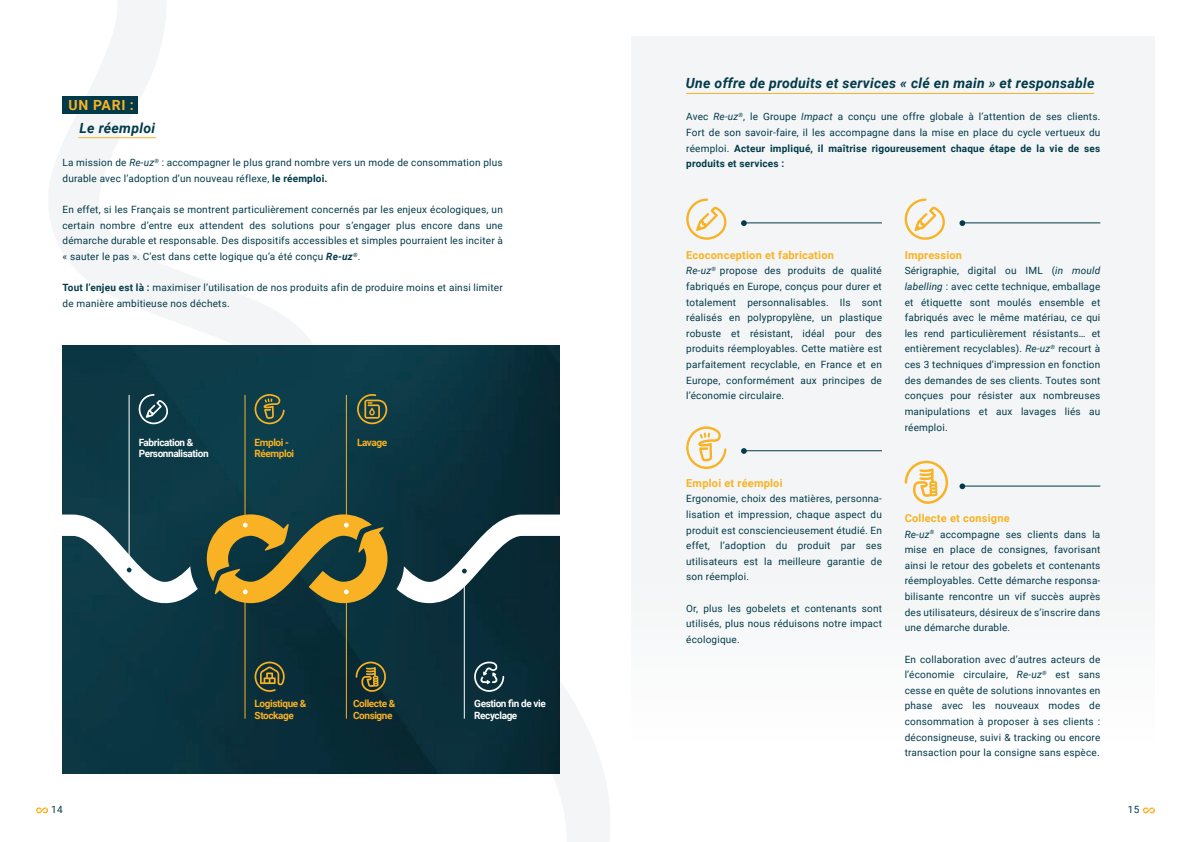
<style>
.page{position:relative;width:1191px;height:842px;background:#fff}
.page>*{position:absolute;margin:0;border:0;box-sizing:border-box;transform-origin:0 0}
.t1{font:italic 700 14px "Roboto";letter-spacing:.02em;color:#023a49}
.t2{font:700 14px "Roboto";letter-spacing:.055em;color:#f9b223}
.t3{font:700 11px "Roboto";letter-spacing:.02em;color:#f9b223}
.t4{font:10px/15.6px "Roboto";letter-spacing:.02em;color:#023a49;text-align:justify}
.t5{font:700 10px/11.6px "Roboto";letter-spacing:-.04em;color:#f9b223}
.t6{font:700 10px/11.6px "Roboto";letter-spacing:-.04em;color:#fff}
.s1{font-style:italic}
.s2{font-weight:700}
.s3{font-weight:700;font-style:italic}
</style>
<div class="page">
<svg style="left:46px;top:0;width:564px;height:842px"></svg>
<div style="left:62px;top:96px;width:76px;height:18px;background:#023a49"></div>
<hr style="left:78px;top:137px;width:78px;height:1px;background:#f9b223">
<img style="left:62px;top:346px;width:497px;height:428px">
<div style="left:631px;top:36px;width:524px;height:770px;background:#f3f5f6"></div>
<hr style="left:245px;top:594px;width:1px;height:125px;background:#f9b223">
<hr style="left:346px;top:592px;width:1px;height:127px;background:#f9b223">
<hr style="left:464px;top:573px;width:1px;height:146px;background:#fff">
<hr style="left:245px;top:395px;width:1px;height:130px;background:#f9b223">
<hr style="left:346px;top:395px;width:1px;height:128px;background:#f9b223">
<hr style="left:129px;top:395px;width:1px;height:173px;background:#fff">
<svg style="left:207px;top:514px;width:180px;height:89px;background:#867632"></svg>
<svg style="left:61px;top:514px;width:137px;height:89px"></svg>
<svg style="left:396px;top:514px;width:166px;height:89px"></svg>
<svg style="left:254px;top:662px;width:31px;height:30px"></svg>
<svg style="left:355px;top:662px;width:31px;height:30px"></svg>
<svg style="left:254px;top:394px;width:31px;height:30px"></svg>
<svg style="left:139px;top:394px;width:30px;height:30px"></svg>
<svg style="left:474px;top:662px;width:30px;height:30px"></svg>
<svg style="left:357px;top:394px;width:30px;height:30px"></svg>
<svg style="left:686px;top:199px;width:41px;height:41px"></svg>
<svg style="left:904px;top:199px;width:41px;height:41px"></svg>
<hr style="left:686px;top:93px;width:408px;height:1px;background:#f9b223">
<hr style="left:744px;top:223px;width:138px;height:1px;background:#023a49">
<hr style="left:744px;top:450px;width:138px;height:1px;background:#023a49">
<hr style="left:962px;top:223px;width:138px;height:1px;background:#023a49">
<hr style="left:962px;top:486px;width:138px;height:1px;background:#023a49">
<svg style="left:741px;top:220px;width:6px;height:6px"></svg>
<svg style="left:741px;top:448px;width:6px;height:6px"></svg>
<svg style="left:959px;top:220px;width:6px;height:6px"></svg>
<svg style="left:959px;top:483px;width:6px;height:6px"></svg>
<svg style="left:686px;top:426px;width:40px;height:43px"></svg>
<svg style="left:904px;top:461px;width:44px;height:43px"></svg>
<svg style="left:36px;top:807px;width:12px;height:6px"></svg>
<svg style="left:1142px;top:807px;width:13px;height:6px"></svg>
<p class="t2" style="left:69px;top:95px;width:67px">UN PARI :</p>
<p class="t1" style="left:80px;top:118px;width:77px">Le réemploi</p>
<p class="t4" style="left:62px;top:155px;width:442px">La mission de <span class="s1">Re-uz</span><sup>®</sup> : accompagner le plus grand nombre vers un mode de consommation plus durable avec l’adoption d’un nouveau réflexe, <span class="s2">le réemploi.</span></p>
<p class="t4" style="left:62px;top:201px;width:442px">En effet, si les Français se montrent particulièrement concernés par les enjeux écologiques, un certain nombre d’entre eux attendent des solutions pour s’engager plus encore dans une démarche durable et responsable. Des dispositifs accessibles et simples pourraient les inciter à « sauter le pas ». C’est dans cette logique qu’a été conçu <span class="s3">Re-uz</span><sup>®</sup>.</p>
<p class="t4" style="left:62px;top:279px;width:442px"><span class="s2">Tout l’enjeu est là :</span> maximiser l’utilisation de nos produits afin de produire moins et ainsi limiter de manière ambitieuse nos déchets.</p>
<p class="t6" style="left:139px;top:436px;width:71px">Fabrication &amp;<br>Personnalisation</p>
<p class="t5" style="left:255px;top:436px;width:41px">Emploi -<br>Réemploi</p>
<p class="t5" style="left:357px;top:436px;width:32px">Lavage</p>
<p class="t5" style="left:255px;top:697px;width:53px">Logistique &amp;<br>Stockage</p>
<p class="t5" style="left:353px;top:697px;width:44px">Collecte &amp;<br>Consigne</p>
<p class="t6" style="left:474px;top:697px;width:73px">Gestion fin de vie<br>Recyclage</p>
<p class="t1" style="left:686px;top:73px;width:410px">Une offre de produits et services « clé en main » et responsable</p>
<p class="t4" style="left:686px;top:109px;width:416px">Avec <span class="s1">Re-uz</span><sup>®</sup>, le Groupe <span class="s1">Impact</span> a conçu une offre globale à l’attention de ses clients.<br>Fort de son savoir-faire, il les accompagne dans la mise en place du cycle vertueux du réemploi. <span class="s2">Acteur impliqué, il maîtrise rigoureusement chaque étape de la vie de ses produits et services :</span></p>
<p class="t3" style="left:686px;top:247px;width:149px">Ecoconception et fabrication</p>
<p class="t4" style="left:686px;top:263px;width:197px"><span class="s1">Re-uz</span><sup>®</sup> propose des produits de qualité fabriqués en Europe, conçus pour durer et totalement personnalisables. Ils sont réalisés en polypropylène, un plastique robuste et résistant, idéal pour des produits réemployables. Cette matière est parfaitement recyclable, en France et en Europe, conformément aux principes de l’économie circulaire.</p>
<p class="t3" style="left:686px;top:475px;width:98px">Emploi et réemploi</p>
<p class="t4" style="left:686px;top:491px;width:197px">Ergonomie, choix des matières, personna&shy;lisation et impression, chaque aspect du produit est consciencieusement étudié. En effet, l’adoption du produit par ses utilisateurs est la meilleure garantie de son réemploi.</p>
<p class="t4" style="left:686px;top:600px;width:197px">Or, plus les gobelets et contenants sont utilisés, plus nous réduisons notre impact écologique.</p>
<p class="t3" style="left:904px;top:247px;width:59px">Impression</p>
<p class="t4" style="left:904px;top:263px;width:197px">Sérigraphie, digital ou IML (<span class="s1">in mould labelling</span> : avec cette technique, emballage et étiquette sont moulés ensemble et fabriqués avec le même matériau, ce qui les rend particulièrement résistants… et entièrement recyclables). <span class="s1">Re-uz</span><sup>®</sup> recourt à ces 3 techniques d’impression en fonction des demandes de ses clients. Toutes sont conçues pour résister aux nombreuses manipulations et aux lavages liés au réemploi.</p>
<p class="t3" style="left:904px;top:510px;width:106px">Collecte et consigne</p>
<p class="t4" style="left:904px;top:526px;width:197px"><span class="s1">Re-uz</span><sup>®</sup> accompagne ses clients dans la mise en place de consignes, favorisant ainsi le retour des gobelets et contenants réemployables. Cette démarche responsa&shy;bilisante rencontre un vif succès auprès des utilisateurs, désireux de s’inscrire dans une démarche durable.</p>
<p class="t4" style="left:904px;top:651px;width:197px">En collaboration avec d’autres acteurs de l’économie circulaire, <span class="s1">Re-uz</span><sup>®</sup> est sans cesse en quête de solutions innovantes en phase avec les nouveaux modes de consommation à proposer à ses clients : déconsigneuse, suivi &amp; tracking ou encore transaction pour la consigne sans espèce.</p>
<p class="t4" style="left:51px;top:802px;width:13px">14</p>
<p class="t4" style="left:1128px;top:802px;width:13px">15</p>
</div>
